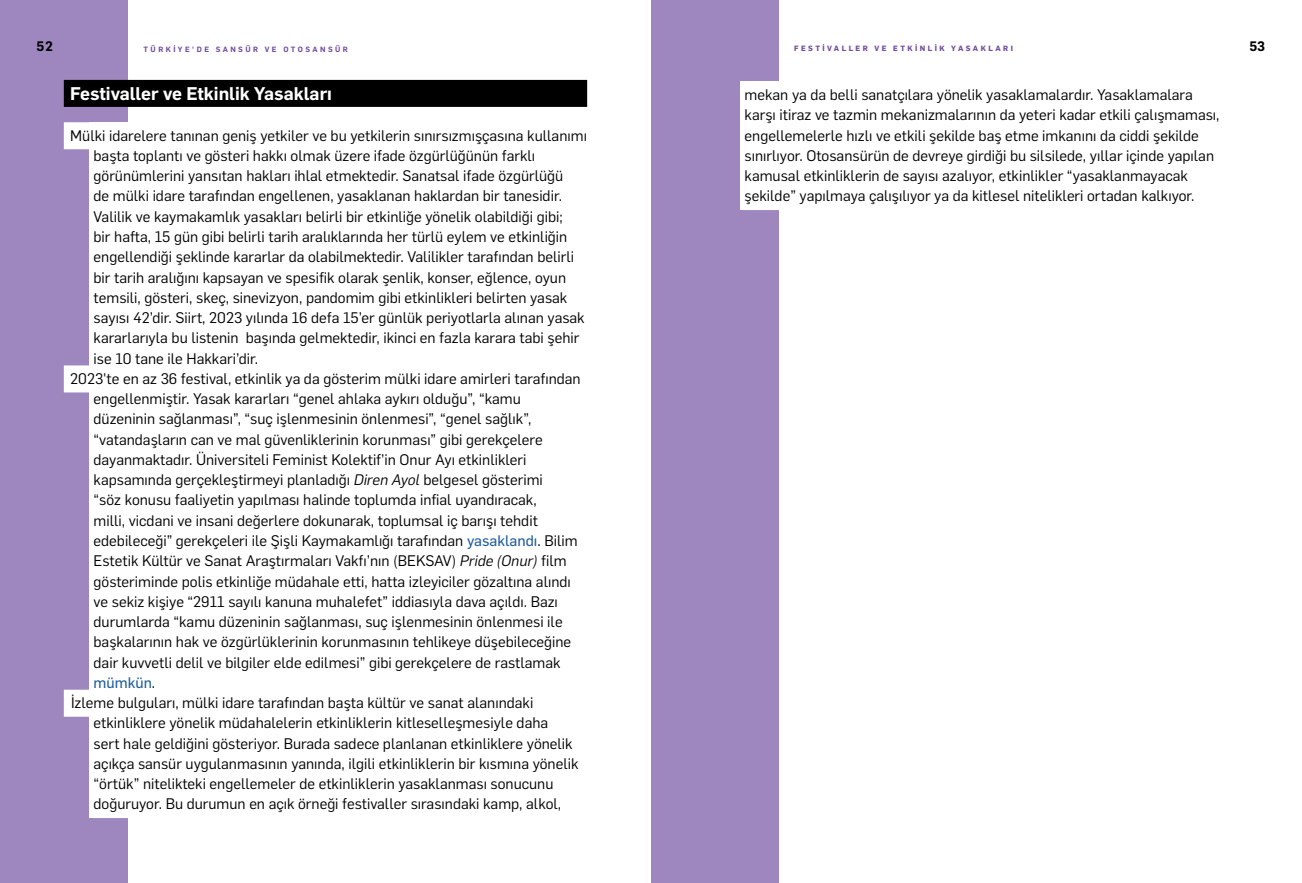
<style>
.page{position:relative;width:1302px;height:883px;background:#fff}
.page>*{position:absolute;margin:0;border:0;box-sizing:border-box;transform-origin:0 0}
.t1{font:600 18px "Flama";color:#fff}
.t2{font:15px/20.2px "Flama";color:#000}
.t3{font:15px "Flama Basic";color:#215e9e}
.t4{font:600 13.5px "Flama";color:#000}
.t5{font:600 7.5px "Flama";letter-spacing:.325em;color:#724c9f}
.t6{font:700 7.5px "Flama";letter-spacing:.325em;color:#724c9f}
.s1{font-style:italic}
.s2{font-family:"Flama Basic";color:#215e9e}
.s3{font-family:"Flama";color:#000}
</style>
<div class="page">
<div style="left:0;top:0;width:128px;height:882px;background:#9e86be"></div>
<div style="left:651px;top:0;width:127px;height:882px;background:#9e86be"></div>
<div style="left:740px;top:82px;width:485px;height:128px;background:#fff"></div>
<div style="left:64px;top:80px;width:523px;height:27px;background:#000"></div>
<div style="left:89px;top:122px;width:498px;height:250px;background:#fff"></div>
<div style="left:64px;top:122px;width:523px;height:27px;background:#fff"></div>
<div style="left:89px;top:365px;width:498px;height:331px;background:#fff"></div>
<div style="left:64px;top:365px;width:520px;height:27px;background:#fff"></div>
<div style="left:89px;top:689px;width:498px;height:129px;background:#fff"></div>
<div style="left:64px;top:689px;width:473px;height:27px;background:#fff"></div>
<p class="t4" style="left:37px;top:37px;width:18px">52</p>
<p class="t5" style="left:144px;top:43px;width:206px">TÜRKIYE'DE SANSÜR VE OTOSANSÜR</p>
<p class="t5" style="left:794px;top:43px;width:60px">TÜRKIYE'D</p>
<p class="t5" style="left:866px;top:43px;width:134px">SANSÜR VE OTOSANSÜR</p>
<p class="t4" style="left:1249px;top:37px;width:17px">53</p>
<p class="t2" style="left:744px;top:84px;width:476px">mekan ya da belli sanatçılara yönelik yasaklamalardır. Yasaklamalara karşı itiraz ve tazmin mekanizmalarının da yeteri kadar etkili çalışmaması, engellemelerle hızlı ve etkili şekilde baş etme imkanını da ciddi şekilde sınırlıyor. Otosansürün de devreye girdiği bu silsilede, yıllar içinde yapılan kamusal etkinliklerin de sayısı azalıyor, etkinlikler “yasaklanmayacak şekilde” yapılmaya çalışılıyor ya da kitlesel nitelikleri ortadan kalkıyor.</p>
<p class="t6" style="left:794px;top:43px;width:220px">FESTIVALLER VE ETKINLIK YASAKLARI</p>
<p class="t1" style="left:70px;top:81px;width:263px">Festivaller ve Etkinlik Yasakları</p>
<p class="t2" style="left:70px;top:124px;width:518px">Mülki idarelere tanınan geniş yetkiler ve bu yetkilerin sınırsızmışçasına kullanımı</p>
<p class="t2" style="left:94px;top:144px;width:443px">başta toplantı ve gösteri hakkı olmak üzere ifade özgürlüğünün farklı</p>
<p class="t2" style="left:94px;top:165px;width:471px">görünümlerini yansıtan hakları ihlal etmektedir. Sanatsal ifade özgürlüğü</p>
<p class="t2" style="left:94px;top:185px;width:470px">de mülki idare tarafından engellenen, yasaklanan haklardan bir tanesidir.</p>
<p class="t2" style="left:94px;top:205px;width:470px">Valilik ve kaymakamlık yasakları belirli bir etkinliğe yönelik olabildiği gibi;</p>
<p class="t2" style="left:94px;top:225px;width:475px">bir hafta, 15 gün gibi belirli tarih aralıklarında her türlü eylem ve etkinliğin</p>
<p class="t2" style="left:94px;top:246px;width:482px">engellendiği şeklinde kararlar da olabilmektedir. Valilikler tarafından belirli</p>
<p class="t2" style="left:94px;top:266px;width:474px">bir tarih aralığını kapsayan ve spesifik olarak şenlik, konser, eğlence, oyun</p>
<p class="t2" style="left:94px;top:286px;width:475px">temsili, gösteri, skeç, sinevizyon, pandomim gibi etkinlikleri belirten yasak</p>
<p class="t2" style="left:94px;top:306px;width:492px">sayısı 42’dir. Siirt, 2023 yılında 16 defa 15’er günlük periyotlarla alınan yasak</p>
<p class="t2" style="left:94px;top:327px;width:487px">kararlarıyla bu listenin başında gelmektedir, ikinci en fazla karara tabi şehir</p>
<p class="t2" style="left:94px;top:347px;width:166px">ise 10 tane ile Hakkari’dir.</p>
<p class="t2" style="left:70px;top:367px;width:512px">2023'te en az 36 festival, etkinlik ya da gösterim mülki idare amirleri tarafından</p>
<p class="t2" style="left:94px;top:387px;width:428px">engellenmiştir. Yasak kararları “genel ahlaka aykırı olduğu”, “kamu</p>
<p class="t2" style="left:94px;top:408px;width:439px">düzeninin sağlanması”, “suç işlenmesinin önlenmesi”, “genel sağlık”,</p>
<p class="t2" style="left:94px;top:428px;width:450px">“vatandaşların can ve mal güvenliklerinin korunması” gibi gerekçelere</p>
<p class="t2" style="left:94px;top:448px;width:434px">dayanmaktadır. Üniversiteli Feminist Kolektif’in Onur Ayı etkinlikleri</p>
<p class="t2" style="left:94px;top:468px;width:450px">kapsamında gerçekleştirmeyi planladığı <span class="s1">Diren Ayol</span> belgesel gösterimi</p>
<p class="t2" style="left:94px;top:489px;width:444px">“söz konusu faaliyetin yapılması halinde toplumda infial uyandıracak,</p>
<p class="t2" style="left:94px;top:509px;width:445px">milli, vicdani ve insani değerlere dokunarak, toplumsal iç barışı tehdit</p>
<p class="t2" style="left:94px;top:529px;width:485px">edebileceği” gerekçeleri ile Şişli Kaymakamlığı tarafından <span class="s2">yasaklandı</span>. Bilim</p>
<p class="t2" style="left:94px;top:549px;width:474px">Estetik Kültür ve Sanat Araştırmaları Vakfı’nın (BEKSAV) <span class="s1">Pride (Onur)</span> film</p>
<p class="t2" style="left:94px;top:570px;width:478px">gösteriminde polis etkinliğe müdahale etti, hatta izleyiciler gözaltına alındı</p>
<p class="t2" style="left:94px;top:590px;width:466px">ve sekiz kişiye “2911 sayılı kanuna muhalefet” iddiasıyla dava açıldı. Bazı</p>
<p class="t2" style="left:94px;top:610px;width:470px">durumlarda “kamu düzeninin sağlanması, suç işlenmesinin önlenmesi ile</p>
<p class="t2" style="left:94px;top:630px;width:479px">başkalarının hak ve özgürlüklerinin korunmasının tehlikeye düşebileceğine</p>
<p class="t2" style="left:94px;top:651px;width:468px">dair kuvvetli delil ve bilgiler elde edilmesi” gibi gerekçelere de rastlamak</p>
<p class="t3" style="left:94px;top:671px;width:63px">mümkün<span class="s3">.</span></p>
<p class="t2" style="left:94px;top:691px;width:486px;text-indent:-23px">İzleme bulguları, mülki idare tarafından başta kültür ve sanat alanındaki etkinliklere yönelik müdahalelerin etkinliklerin kitleselleşmesiyle daha<br>sert hale geldiğini gösteriyor. Burada sadece planlanan etkinliklere yönelik açıkça sansür uygulanmasının yanında, ilgili etkinliklerin bir kısmına yönelik “örtük” nitelikteki engellemeler de etkinliklerin yasaklanması sonucunu doğuruyor. Bu durumun en açık örneği festivaller sırasındaki kamp, alkol,</p>
</div>
